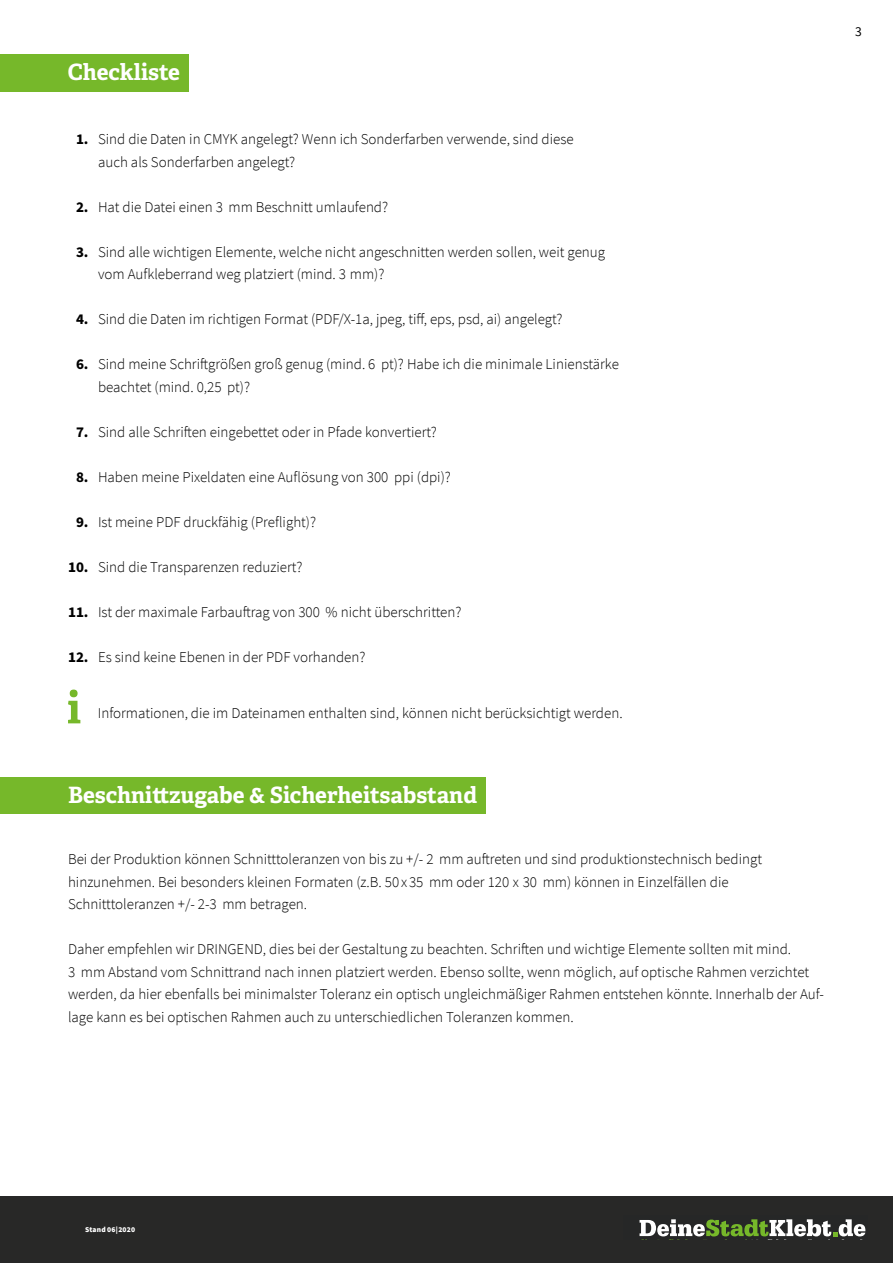
<style>
.page{position:relative;width:893px;height:1263px;background:#fff}
.page>*{position:absolute;margin:0;border:0;box-sizing:border-box;transform-origin:0 0}
.t1{font:700 22.5px "Adelle PE";letter-spacing:-.005em;color:#fff}
.t2{font:300 15px/22.5px "Source Sans Pro";color:#000}
.t3{font:13.5px "Source Sans Pro";color:#000}
.t4{font:900 7.5px "Source Sans Pro";letter-spacing:.025em;color:#fff}
.s1{font-weight:700}
</style>
<div class="page">
<div style="left:0;top:1197px;width:893px;height:66px;background:#282827"></div>
<svg style="left:639px;top:1219px;width:226px;height:17px"></svg>
<svg style="left:68px;top:689px;width:12px;height:34px"></svg>
<div style="left:0;top:54px;width:188px;height:37px;background:#76b82a"></div>
<div style="left:0;top:777px;width:486px;height:37px;background:#76b82a"></div>
<h1 class="t1" style="left:68px;top:55px;width:114px">Checkliste</h1>
<p class="t2" style="left:98px;top:128px;width:477px;text-indent:-22px"><span class="s1">1.</span> Sind die Daten in CMYK angelegt? Wenn ich Sonderfarben verwende, sind diese auch als Sonderfarben angelegt?</p>
<p class="t2" style="left:76px;top:195px;width:314px"><span class="s1">2.</span> Hat die Datei einen 3 mm Beschnitt umlaufend?</p>
<p class="t2" style="left:98px;top:240px;width:509px;text-indent:-22px"><span class="s1">3.</span> Sind alle wichtigen Elemente, welche nicht angeschnitten werden sollen, weit genug vom Aufkleberrand weg platziert (mind. 3 mm)?</p>
<p class="t2" style="left:76px;top:308px;width:488px"><span class="s1">4.</span> Sind die Daten im richtigen Format (PDF/X-1a, jpeg, tiff, eps, psd, ai) angelegt?</p>
<p class="t2" style="left:98px;top:353px;width:522px;text-indent:-22px"><span class="s1">6.</span> Sind meine Schriftgrößen groß genug (mind. 6 pt)? Habe ich die minimale Linienstärke beachtet (mind. 0,25 pt)?</p>
<p class="t2" style="left:76px;top:420px;width:362px"><span class="s1">7.</span> Sind alle Schriften eingebettet oder in Pfade konvertiert?</p>
<p class="t2" style="left:76px;top:465px;width:376px"><span class="s1">8.</span> Haben meine Pixeldaten eine Auflösung von 300 ppi (dpi)?</p>
<p class="t2" style="left:76px;top:510px;width:242px"><span class="s1">9.</span> Ist meine PDF druckfähig (Preflight)?</p>
<p class="t2" style="left:68px;top:555px;width:236px"><span class="s1">10.</span> Sind die Transparenzen reduziert?</p>
<p class="t2" style="left:68px;top:600px;width:395px"><span class="s1">11.</span> Ist der maximale Farbauftrag von 300 % nicht überschritten?</p>
<p class="t2" style="left:68px;top:645px;width:299px"><span class="s1">12.</span> Es sind keine Ebenen in der PDF vorhanden?</p>
<p class="t2" style="left:98px;top:702px;width:526px">Informationen, die im Dateinamen enthalten sind, können nicht berücksichtigt werden.</p>
<h1 class="t1" style="left:68px;top:778px;width:411px">Beschnittzugabe &amp; Sicherheitsabstand</h1>
<p class="t2" style="left:68px;top:848px;width:696px">Bei der Produktion können Schnitttoleranzen von bis zu +/- 2 mm auftreten und sind produktionstechnisch bedingt hinzunehmen. Bei besonders kleinen Formaten (z.B. 50 x 35 mm oder 120 x 30 mm) können in Einzelfällen die<br>Schnitttoleranzen +/- 2-3 mm betragen.</p>
<p class="t2" style="left:68px;top:938px;width:757px">Daher empfehlen wir DRINGEND, dies bei der Gestaltung zu beachten. Schriften und wichtige Elemente sollten mit mind.<br>3 mm Abstand vom Schnittrand nach innen platziert werden. Ebenso sollte, wenn möglich, auf optische Rahmen verzichtet werden, da hier ebenfalls bei minimalster Toleranz ein optisch ungleichmäßiger Rahmen entstehen könnte. Innerhalb der Auf&shy;lage kann es bei optischen Rahmen auch zu unterschiedlichen Toleranzen kommen.</p>
<p class="t3" style="left:855px;top:23px;width:8px">3</p>
<p class="t4" style="left:85px;top:1225px;width:52px">Stand 06|2020</p>
</div>
